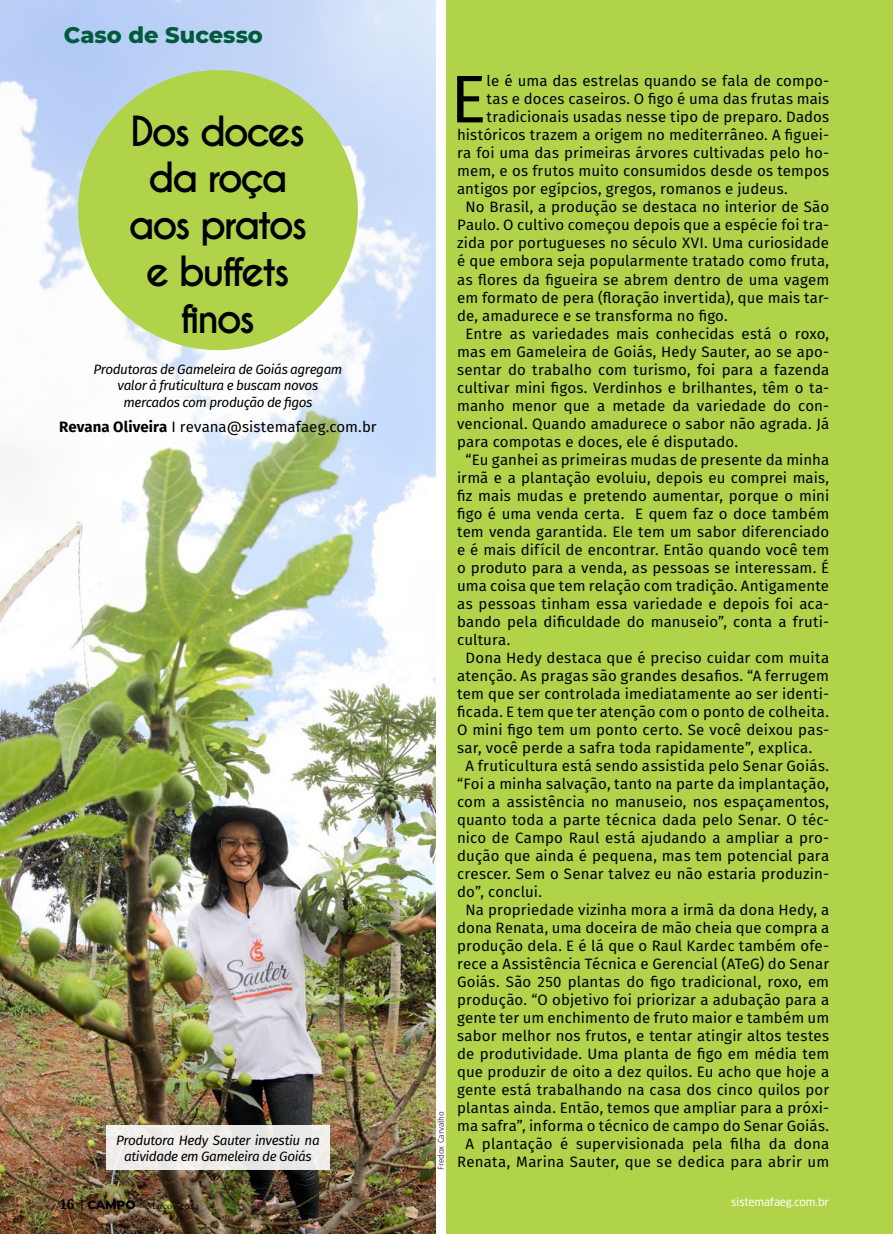
<style>
.page{position:relative;width:893px;height:1234px;background:#fff}
.page>*{position:absolute;margin:0;border:0;box-sizing:border-box;transform-origin:0 0}
.t1{font:67.2px "Fira Sans";color:#000}
.t2{font:700 39px/46.8px "Caviar Dreams";letter-spacing:-.075em;color:#000;text-align:center}
.t3{font:800 22.5px "Montserrat";color:#005b3b}
.t4{font:15px "Fira Sans";letter-spacing:.01em;color:#000}
.t5{font:italic 13.5px/16.2px "Fira Sans";letter-spacing:-.03em;color:#000;text-align:center}
.t6{font:10.5px "EB Garamond 12";letter-spacing:-.01em;color:#000}
.t7{font:10.5px "Clan OSF News";letter-spacing:-.01em;color:#fff}
.t8{font:300 8.25px "Fira Sans";color:#000}
.s1{font-weight:700}
.s2{font-family:"Droid Serif";font-weight:700;font-size:13.5px}
.s3{font-family:"Clan OSF News";font-size:12px}
.s4{font-family:"Montserrat";font-weight:800;font-size:12px}
</style>
<div class="page">
<img style="left:0;top:0;width:436px;height:1233px">
<div style="left:446px;top:0;width:447px;height:1233px;background:#b1d349"></div>
<div style="left:106px;top:1125px;width:224px;height:44px;background:#edebe9"></div>
<div style="left:78px;top:70px;width:280px;height:280px;background:#b1d349;border-radius:50%"></div>
<h3 class="t3" style="left:64px;top:19px;width:201px">Caso de Sucesso</h3>
<h2 class="t2" style="left:128px;top:108px;width:181px">Dos doces da roça aos pratos e buffets finos</h2>
<p class="t5" style="left:93px;top:361px;width:251px">Produtoras de Gameleira de Goiás agregam valor à fruticultura e buscam novos mercados com produção de figos</p>
<p class="t4" style="left:59px;top:415px;width:319px"><span class="s1">Revana Oliveira</span> I revana@sistemafaeg.com.br</p>
<p class="t5" style="left:116px;top:1132px;width:205px;line-height:15.5px">Produtora Hedy Sauter investiu na atividade em Gameleira de Goiás</p>
<p class="t6" style="left:60px;top:1198px;width:141px"><span class="s2">16</span> <span class="s3">|</span> <span class="s4">CAMPO</span> Março / 2024</p>
<p class="t8" style="left:435px;top:1169px;width:60px;rotate:-90deg">Fredox Carvalho</p>
<h1 class="t1" style="left:450px;top:48px;width:37px">E</h1>
<p class="t4" style="left:487px;top:70px;width:344px">le é uma das estrelas quando se fala de compo-</p>
<p class="t4" style="left:487px;top:88px;width:344px">tas e doces caseiros. O figo é uma das frutas mais</p>
<p class="t4" style="left:487px;top:106px;width:344px">tradicionais usadas nesse tipo de preparo. Dados</p>
<p class="t4" style="left:457px;top:124px;width:374px">históricos trazem a origem no mediterrâneo. A figuei-</p>
<p class="t4" style="left:457px;top:142px;width:374px">ra foi uma das primeiras árvores cultivadas pelo ho-</p>
<p class="t4" style="left:457px;top:160px;width:374px">mem, e os frutos muito consumidos desde os tempos</p>
<p class="t4" style="left:457px;top:178px;width:332px">antigos por egípcios, gregos, romanos e judeus.</p>
<p class="t4" style="left:466px;top:196px;width:365px">No Brasil, a produção se destaca no interior de São</p>
<p class="t4" style="left:457px;top:214px;width:374px">Paulo. O cultivo começou depois que a espécie foi tra-</p>
<p class="t4" style="left:457px;top:232px;width:374px">zida por portugueses no século XVI. Uma curiosidade</p>
<p class="t4" style="left:457px;top:250px;width:374px">é que embora seja popularmente tratado como fruta,</p>
<p class="t4" style="left:457px;top:268px;width:374px">as flores da figueira se abrem dentro de uma vagem</p>
<p class="t4" style="left:457px;top:286px;width:374px">em formato de pera (floração invertida), que mais tar-</p>
<p class="t4" style="left:457px;top:304px;width:272px">de, amadurece e se transforma no figo.</p>
<p class="t4" style="left:466px;top:322px;width:365px">Entre as variedades mais conhecidas está o roxo,</p>
<p class="t4" style="left:457px;top:340px;width:374px">mas em Gameleira de Goiás, Hedy Sauter, ao se apo-</p>
<p class="t4" style="left:457px;top:358px;width:374px">sentar do trabalho com turismo, foi para a fazenda</p>
<p class="t4" style="left:457px;top:376px;width:374px">cultivar mini figos. Verdinhos e brilhantes, têm o ta-</p>
<p class="t4" style="left:457px;top:394px;width:374px">manho menor que a metade da variedade do con-</p>
<p class="t4" style="left:457px;top:412px;width:373px">vencional. Quando amadurece o sabor não agrada. Já</p>
<p class="t4" style="left:457px;top:430px;width:282px">para compotas e doces, ele é disputado.</p>
<p class="t4" style="left:466px;top:448px;width:365px">“Eu ganhei as primeiras mudas de presente da minha</p>
<p class="t4" style="left:457px;top:466px;width:374px">irmã e a plantação evoluiu, depois eu comprei mais,</p>
<p class="t4" style="left:457px;top:484px;width:374px">fiz mais mudas e pretendo aumentar, porque o mini</p>
<p class="t4" style="left:457px;top:502px;width:374px">figo é uma venda certa. E quem faz o doce também</p>
<p class="t4" style="left:457px;top:520px;width:374px">tem venda garantida. Ele tem um sabor diferenciado</p>
<p class="t4" style="left:457px;top:538px;width:374px">e é mais difícil de encontrar. Então quando você tem</p>
<p class="t4" style="left:457px;top:556px;width:374px">o produto para a venda, as pessoas se interessam. É</p>
<p class="t4" style="left:457px;top:574px;width:374px">uma coisa que tem relação com tradição. Antigamente</p>
<p class="t4" style="left:457px;top:592px;width:374px">as pessoas tinham essa variedade e depois foi aca-</p>
<p class="t4" style="left:457px;top:610px;width:374px">bando pela dificuldade do manuseio”, conta a fruti-</p>
<p class="t4" style="left:457px;top:628px;width:55px">cultura.</p>
<p class="t4" style="left:466px;top:646px;width:365px">Dona Hedy destaca que é preciso cuidar com muita</p>
<p class="t4" style="left:457px;top:664px;width:374px">atenção. As pragas são grandes desafios. “A ferrugem</p>
<p class="t4" style="left:457px;top:682px;width:374px">tem que ser controlada imediatamente ao ser identi-</p>
<p class="t4" style="left:457px;top:700px;width:374px">ficada. E tem que ter atenção com o ponto de colheita.</p>
<p class="t4" style="left:457px;top:718px;width:374px">O mini figo tem um ponto certo. Se você deixou pas-</p>
<p class="t4" style="left:457px;top:736px;width:357px">sar, você perde a safra toda rapidamente”, explica.</p>
<p class="t4" style="left:466px;top:754px;width:365px">A fruticultura está sendo assistida pelo Senar Goiás.</p>
<p class="t4" style="left:457px;top:772px;width:374px">“Foi a minha salvação, tanto na parte da implantação,</p>
<p class="t4" style="left:457px;top:790px;width:374px">com a assistência no manuseio, nos espaçamentos,</p>
<p class="t4" style="left:457px;top:808px;width:374px">quanto toda a parte técnica dada pelo Senar. O téc-</p>
<p class="t4" style="left:457px;top:826px;width:374px">nico de Campo Raul está ajudando a ampliar a pro-</p>
<p class="t4" style="left:457px;top:844px;width:374px">dução que ainda é pequena, mas tem potencial para</p>
<p class="t4" style="left:457px;top:862px;width:374px">crescer. Sem o Senar talvez eu não estaria produzin-</p>
<p class="t4" style="left:457px;top:880px;width:86px">do”, conclui.</p>
<p class="t4" style="left:466px;top:898px;width:365px">Na propriedade vizinha mora a irmã da dona Hedy, a</p>
<p class="t4" style="left:457px;top:916px;width:374px">dona Renata, uma doceira de mão cheia que compra a</p>
<p class="t4" style="left:457px;top:934px;width:374px">produção dela. E é lá que o Raul Kardec também ofe-</p>
<p class="t4" style="left:457px;top:952px;width:374px">rece a Assistência Técnica e Gerencial (ATeG) do Senar</p>
<p class="t4" style="left:457px;top:970px;width:374px">Goiás. São 250 plantas do figo tradicional, roxo, em</p>
<p class="t4" style="left:457px;top:988px;width:374px">produção. “O objetivo foi priorizar a adubação para a</p>
<p class="t4" style="left:457px;top:1006px;width:374px">gente ter um enchimento de fruto maior e também um</p>
<p class="t4" style="left:457px;top:1024px;width:374px">sabor melhor nos frutos, e tentar atingir altos testes</p>
<p class="t4" style="left:457px;top:1042px;width:374px">de produtividade. Uma planta de figo em média tem</p>
<p class="t4" style="left:457px;top:1060px;width:374px">que produzir de oito a dez quilos. Eu acho que hoje a</p>
<p class="t4" style="left:457px;top:1078px;width:374px">gente está trabalhando na casa dos cinco quilos por</p>
<p class="t4" style="left:457px;top:1096px;width:374px">plantas ainda. Então, temos que ampliar para a próxi-</p>
<p class="t4" style="left:457px;top:1114px;width:374px">ma safra”, informa o técnico de campo do Senar Goiás.</p>
<p class="t4" style="left:466px;top:1132px;width:365px">A plantação é supervisionada pela filha da dona</p>
<p class="t4" style="left:457px;top:1150px;width:374px">Renata, Marina Sauter, que se dedica para abrir um</p>
<p class="t7" style="left:731px;top:1195px;width:100px">sistemafaeg.com.br</p>
</div>
